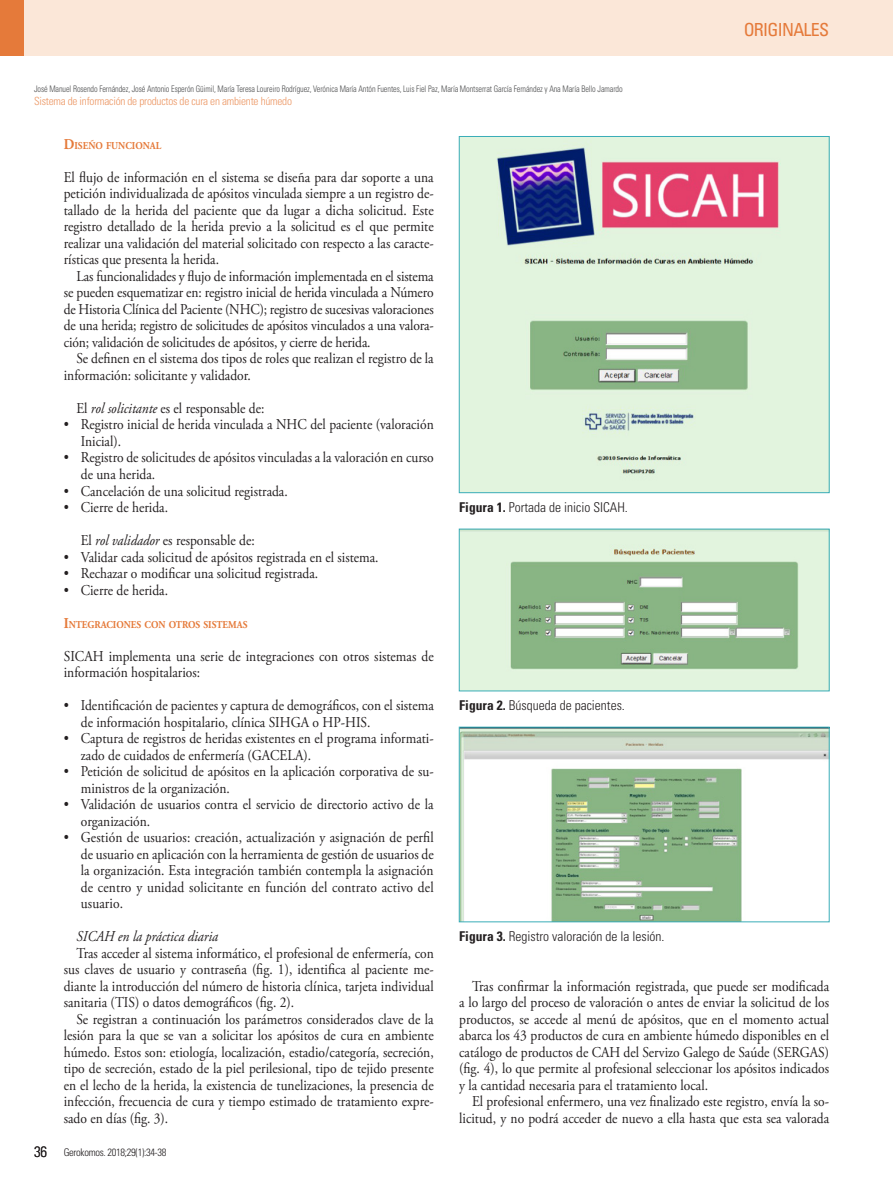
<style>
.page{position:relative;width:893px;height:1191px;background:#fff}
.page>*{position:absolute;margin:0;border:0;box-sizing:border-box;transform-origin:0 0}
.t1{font:condensed 18px "Univers LT Std";letter-spacing:-.04em;color:#e57a3a}
.GAL_-_Galerada{font:15px/16.5px "Adobe Garamond Pro";color:#231f20;text-align:justify;scale:.9 1}
.GAL_-_Bullets{font:15px/16.5px "Adobe Garamond Pro";color:#231f20;scale:.9 1}
.GAL_-_Galerada_Prime{font:15px/16.5px "Adobe Garamond Pro";color:#231f20;text-align:justify;scale:.9 1}
.GAL_-_Galerada-2{font:italic 15px "Adobe Garamond Pro";color:#231f20;scale:.9 1}
.TAB-FIG_-__titulos{font:300 condensed 13.5px "Univers LT Std";color:#231f20}
.CAB_-__Autores{font:300 condensed 11.25px "Univers LT Std";letter-spacing:-.02em;color:#ec9764}
.GAL_-_Cat_C{font:700 10.5px "Adobe Garamond Pro";color:#e57a3a;scale:.9 1}
.t2{font:300 condensed 10.5px "Univers LT Std";letter-spacing:-.03em;color:#231f20}
.CAB_-__Autores-2{font:300 condensed 9px "Univers LT Std";letter-spacing:-.01em;color:#4b4c4d;scale:.9 1}
.s1{font-size:15px}
.s2{font-style:italic}
.s3{font-weight:700}
</style>
<div class="page">
<div style="left:0;top:0;width:893px;height:55px;background:#fbe7d8"></div>
<div style="left:0;top:0;width:24px;height:55px;background:#e57a3a"></div>
<img style="left:461px;top:138px;width:367px;height:353px">
<div style="left:459px;top:136px;width:371px;height:357px;border:1px solid #3aadb8"></div>
<img style="left:461px;top:530px;width:367px;height:159px">
<div style="left:459px;top:528px;width:371px;height:163px;border:1px solid #3aadb8"></div>
<img style="left:461px;top:728px;width:367px;height:192px">
<div style="left:459px;top:726px;width:371px;height:196px;border:1px solid #3aadb8"></div>
<p class="CAB_-__Autores-2" style="left:34px;top:83px;width:655px">José Manuel Rosendo Fernández, José Antonio Esperón Güimil, María Teresa Loureiro Rodríguez, Verónica María Antón Fuentes, Luis Fiel Paz, María Montserrat García Fernández y Ana María Bello Jamardo</p>
<p class="CAB_-__Autores" style="left:34px;top:94px;width:259px">Sistema de información de productos de cura en ambiente húmedo</p>
<p class="t1" style="left:744px;top:18px;width:87px">ORIGINALES</p>
<p class="GAL_-_Cat_C" style="left:64px;top:139px;width:110px"><span class="s1">D</span>ISEÑO FUNCIONAL</p>
<p class="GAL_-_Galerada_Prime" style="left:64px;top:169px;width:413px">El flujo de información en el sistema se diseña para dar soporte a una petición individualizada de apósitos vinculada siempre a un registro de&shy;tallado de la herida del paciente que da lugar a dicha solicitud. Este registro detallado de la herida previo a la solicitud es el que permite realizar una validación del material solicitado con respecto a las caracte&shy;rísticas que presenta la herida.</p>
<p class="GAL_-_Galerada" style="left:64px;top:268px;width:413px;text-indent:13px">Las funcionalidades y flujo de información implementada en el sistema se pueden esquematizar en: registro inicial de herida vinculada a Número de Historia Clínica del Paciente (NHC); registro de sucesivas valoraciones de una herida; registro de solicitudes de apósitos vinculados a una valora&shy;ción; validación de solicitudes de apósitos, y cierre de herida.</p>
<p class="GAL_-_Galerada" style="left:64px;top:351px;width:412px;text-indent:13px">Se definen en el sistema dos tipos de roles que realizan el registro de la información: solicitante y validador.</p>
<p class="GAL_-_Galerada_Prime" style="left:77px;top:400px;width:210px">El <span class="s2">rol solicitante</span> es el responsable de:</p>
<p class="GAL_-_Bullets" style="left:81px;top:417px;width:394px;text-indent:-17px">• Registro inicial de herida vinculada a NHC del paciente (valoración<br>Inicial).</p>
<p class="GAL_-_Bullets" style="left:81px;top:450px;width:394px;text-indent:-17px">• Registro de solicitudes de apósitos vinculadas a la valoración en curso de una herida.</p>
<p class="GAL_-_Bullets" style="left:64px;top:483px;width:250px">• Cancelación de una solicitud registrada.</p>
<p class="GAL_-_Bullets" style="left:64px;top:499px;width:117px">• Cierre de herida.</p>
<p class="GAL_-_Galerada_Prime" style="left:81px;top:532px;width:195px">El <span class="s2">rol validador</span> es responsable de:</p>
<p class="GAL_-_Bullets" style="left:64px;top:549px;width:351px">• Validar cada solicitud de apósitos registrada en el sistema.</p>
<p class="GAL_-_Bullets" style="left:64px;top:565px;width:284px">• Rechazar o modificar una solicitud registrada.</p>
<p class="GAL_-_Bullets" style="left:64px;top:582px;width:117px">• Cierre de herida.</p>
<p class="GAL_-_Cat_C" style="left:64px;top:618px;width:206px"><span class="s1">I</span>NTEGRACIONES CON OTROS SISTEMAS</p>
<p class="GAL_-_Galerada_Prime" style="left:64px;top:648px;width:412px">SICAH implementa una serie de integraciones con otros sistemas de información hospitalarios:</p>
<p class="GAL_-_Bullets" style="left:81px;top:697px;width:394px;text-indent:-17px">• Identificación de pacientes y captura de demográficos, con el sistema de información hospitalario, clínica SIHGA o HP-HIS.</p>
<p class="GAL_-_Bullets" style="left:81px;top:730px;width:394px;text-indent:-17px">• Captura de registros de heridas existentes en el programa informati&shy;zado de cuidados de enfermería (GACELA).</p>
<p class="GAL_-_Bullets" style="left:81px;top:763px;width:394px;text-indent:-17px">• Petición de solicitud de apósitos en la aplicación corporativa de su&shy;ministros de la organización.</p>
<p class="GAL_-_Bullets" style="left:81px;top:796px;width:394px;text-indent:-17px">• Validación de usuarios contra el servicio de directorio activo de la organización.</p>
<p class="GAL_-_Bullets" style="left:81px;top:829px;width:394px;text-align:justify;text-indent:-17px">• Gestión de usuarios: creación, actualización y asignación de perfil de usuario en aplicación con la herramienta de gestión de usuarios de la organización. Esta integración también contempla la asignación de centro y unidad solicitante en función del contrato activo del usuario.</p>
<p class="GAL_-_Galerada-2" style="left:77px;top:927px;width:159px">SICAH en la práctica diaria</p>
<p class="GAL_-_Galerada" style="left:64px;top:945px;width:413px;text-indent:13px">Tras acceder al sistema informático, el profesional de enfermería, con sus claves de usuario y contraseña (fig. 1), identifica al paciente me&shy;diante la introducción del número de historia clínica, tarjeta individual sanitaria (TIS) o datos demográficos (fig. 2).</p>
<p class="GAL_-_Galerada" style="left:64px;top:1011px;width:413px;text-indent:13px">Se registran a continuación los parámetros considerados clave de la lesión para la que se van a solicitar los apósitos de cura en ambiente húmedo. Estos son: etiología, localización, estadio/categoría, secreción, tipo de secreción, estado de la piel perilesional, tipo de tejido presente en el lecho de la herida, la existencia de tunelizaciones, la presencia de infección, frecuencia de cura y tiempo estimado de tratamiento expre&shy;sado en días (fig. 3).</p>
<p class="t2" style="left:34px;top:1145px;width:134px"><span class="s1">36</span> Gerokomos. 2018;29(1):34-38</p>
<p class="TAB-FIG_-__titulos" style="left:459px;top:499px;width:170px"><span class="s3">Figura 1.</span> Portada de inicio SICAH.</p>
<p class="TAB-FIG_-__titulos" style="left:459px;top:697px;width:167px"><span class="s3">Figura 2.</span> Búsqueda de pacientes.</p>
<p class="TAB-FIG_-__titulos" style="left:459px;top:928px;width:207px"><span class="s3">Figura 3.</span> Registro valoración de la lesión.</p>
<p class="GAL_-_Galerada" style="left:459px;top:978px;width:413px;text-indent:13px">Tras confirmar la información registrada, que puede ser modificada a lo largo del proceso de valoración o antes de enviar la solicitud de los productos, se accede al menú de apósitos, que en el momento actual abarca los 43 productos de cura en ambiente húmedo disponibles en el catálogo de productos de CAH del Servizo Galego de Saúde (SERGAS) (fig. 4), lo que permite al profesional seleccionar los apósitos indicados y la cantidad necesaria para el tratamiento local.</p>
<p class="GAL_-_Galerada" style="left:459px;top:1093px;width:413px;text-align:right">El profesional enfermero, una vez finalizado este registro, envía la so&shy;licitud, y no podrá acceder de nuevo a ella hasta que esta sea valorada</p>
</div>
